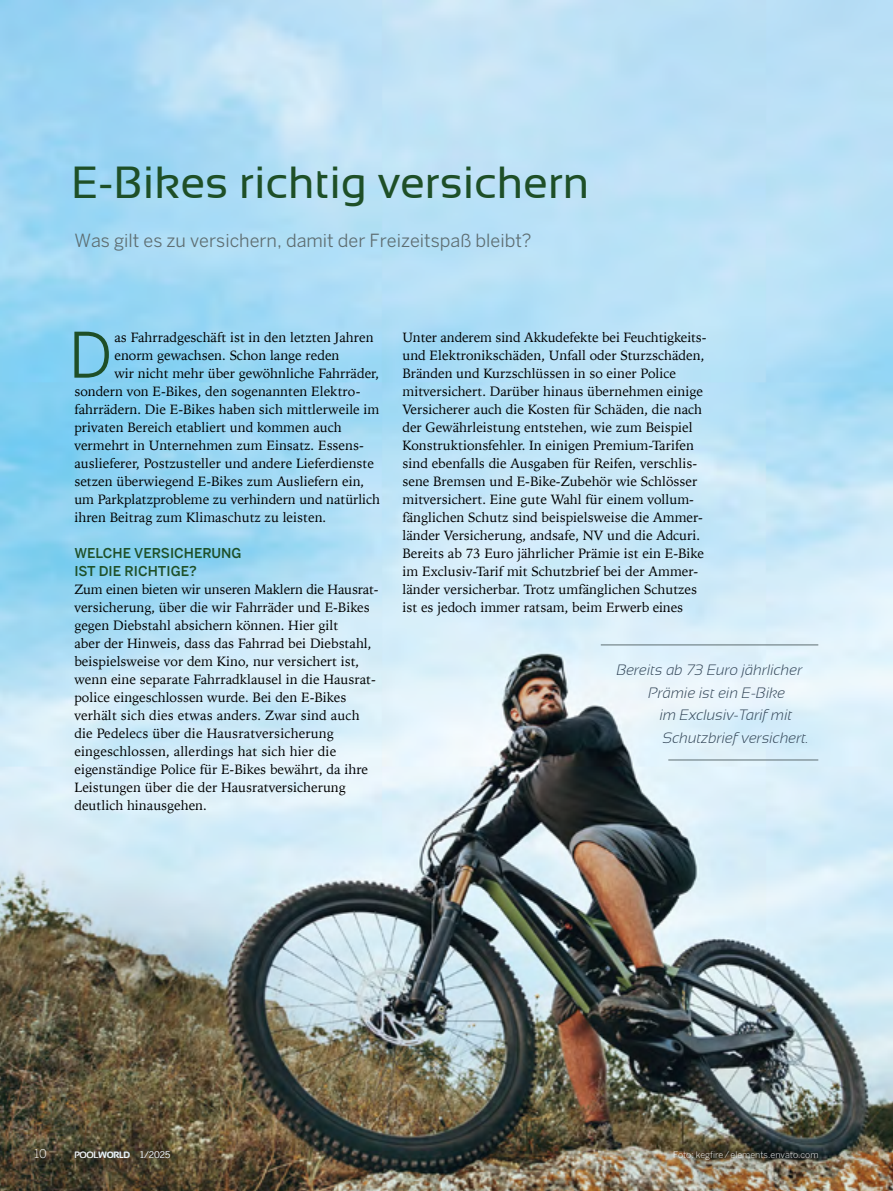
<style>
.page{position:relative;width:893px;height:1191px;background:#fff}
.page>*{position:absolute;margin:0;border:0;box-sizing:border-box;transform-origin:0 0}
.t1{font:62.1px "Benton Sans";color:#1e4f27}
.t2{font:45px "Sansation";color:#1e4f27}
.t3{font:18px "Benton Sans";color:#5e6e72}
.t4{font:italic 300 15px/22.5px "Sansation";color:#304355}
.t5{font:13.5px/18px "Iowan Old Style";color:#000}
.t6{font:500 13.5px/18px "Benton Sans";color:#1e4f27}
.t7{font:300 12px "Benton Sans";color:#fff}
.t8{font:300 9px "Benton Sans";color:#fff}
.t9{font:700 9px "Sansation";letter-spacing:-.025em;color:#fff}
.s1{font-weight:400}
</style>
<div class="page">
<img style="left:0;top:0;width:893px;height:1191px">
<hr style="left:601px;top:644px;width:217px;height:1px;background:#5e6e72">
<hr style="left:668px;top:759px;width:150px;height:1px;background:#5e6e72">
<div style="left:665px;top:1142px;width:159px;height:24px;background:#000;opacity:.75"></div>
<h2 class="t2" style="left:71px;top:157px;width:520px">E-Bikes richtig versichern</h2>
<h3 class="t3" style="left:74px;top:230px;width:459px">Was gilt es zu versichern, damit der Freizeitspaß bleibt?</h3>
<h1 class="t1" style="left:69px;top:318px;width:46px">D</h1>
<p class="t5" style="left:114px;top:327px;width:261px">as Fahrradgeschäft ist in den letzten Jahren</p>
<p class="t5" style="left:114px;top:345px;width:227px">enorm gewachsen. Schon lange reden</p>
<p class="t5" style="left:114px;top:363px;width:266px">wir nicht mehr über gewöhnliche Fahrräder,</p>
<p class="t5" style="left:74px;top:381px;width:288px">sondern von E-Bikes, den sogenannten Elektro-</p>
<p class="t5" style="left:74px;top:399px;width:307px">fahrrädern. Die E-Bikes haben sich mittlerweile im</p>
<p class="t5" style="left:74px;top:417px;width:269px">privaten Bereich etabliert und kommen auch</p>
<p class="t5" style="left:74px;top:435px;width:290px">vermehrt in Unternehmen zum Einsatz. Essens-</p>
<p class="t5" style="left:74px;top:453px;width:301px">auslieferer, Postzusteller und andere Lieferdienste</p>
<p class="t5" style="left:74px;top:471px;width:291px">setzen überwiegend E-Bikes zum Ausliefern ein,</p>
<p class="t5" style="left:74px;top:489px;width:307px">um Parkplatzprobleme zu verhindern und natürlich</p>
<p class="t5" style="left:74px;top:507px;width:253px">ihren Beitrag zum Klimaschutz zu leisten.</p>
<p class="t6" style="left:74px;top:544px;width:169px">WELCHE VERSICHERUNG<br>IST DIE RICHTIGE?</p>
<p class="t5" style="left:74px;top:579px;width:305px">Zum einen bieten wir unseren Maklern die Hausrat&shy;versicherung, über die wir Fahrräder und E-Bikes gegen Diebstahl absichern können. Hier gilt<br>aber der Hinweis, dass das Fahrrad bei Diebstahl, beispielsweise vor dem Kino, nur versichert ist, wenn eine separate Fahrradklausel in die Hausrat&shy;police eingeschlossen wurde. Bei den E-Bikes verhält sich dies etwas anders. Zwar sind auch die Pedelecs über die Hausratversicherung eingeschlossen, allerdings hat sich hier die eigenständige Police für E-Bikes bewährt, da ihre Leistungen über die der Hausratversicherung deutlich hinausgehen.</p>
<p class="t5" style="left:402px;top:327px;width:306px">Unter anderem sind Akkudefekte bei Feuchtigkeits&shy;und Elektronikschäden, Unfall oder Sturzschäden, Bränden und Kurzschlüssen in so einer Police mitversichert. Darüber hinaus übernehmen einige Versicherer auch die Kosten für Schäden, die nach der Gewährleistung entstehen, wie zum Beispiel Konstruktionsfehler. In einigen Premium-Tarifen sind ebenfalls die Ausgaben für Reifen, verschlis&shy;sene Bremsen und E-Bike-Zubehör wie Schlösser mitversichert. Eine gute Wahl für einem vollum&shy;fänglichen Schutz sind beispielsweise die Ammer&shy;länder Versicherung, andsafe, NV und die Adcuri.<br>Bereits ab 73 Euro jährlicher Prämie ist ein E-Bike im Exclusiv-Tarif mit Schutzbrief bei der Ammer&shy;länder versicherbar. Trotz umfänglichen Schutzes ist es jedoch immer ratsam, beim Erwerb eines</p>
<p class="t4" style="left:649px;top:658px;width:155px;text-indent:-32px">Bereits ab 73 Euro jährlicher<br>Prämie ist ein E-Bike</p>
<p class="t4" style="left:660px;top:703px;width:150px">im Exclusiv-Tarif mit<br>Schutzbrief versichert.</p>
<p class="t7" style="left:34px;top:1146px;width:14px">10</p>
<p class="t8" style="left:140px;top:1149px;width:32px">1/2025</p>
<p class="t8" style="left:673px;top:1149px;width:147px">Foto: kegfire/elements.envato.com</p>
<p class="t9" style="left:74px;top:1149px;width:57px"><span class="s1">POOL</span>WORLD</p>
</div>
